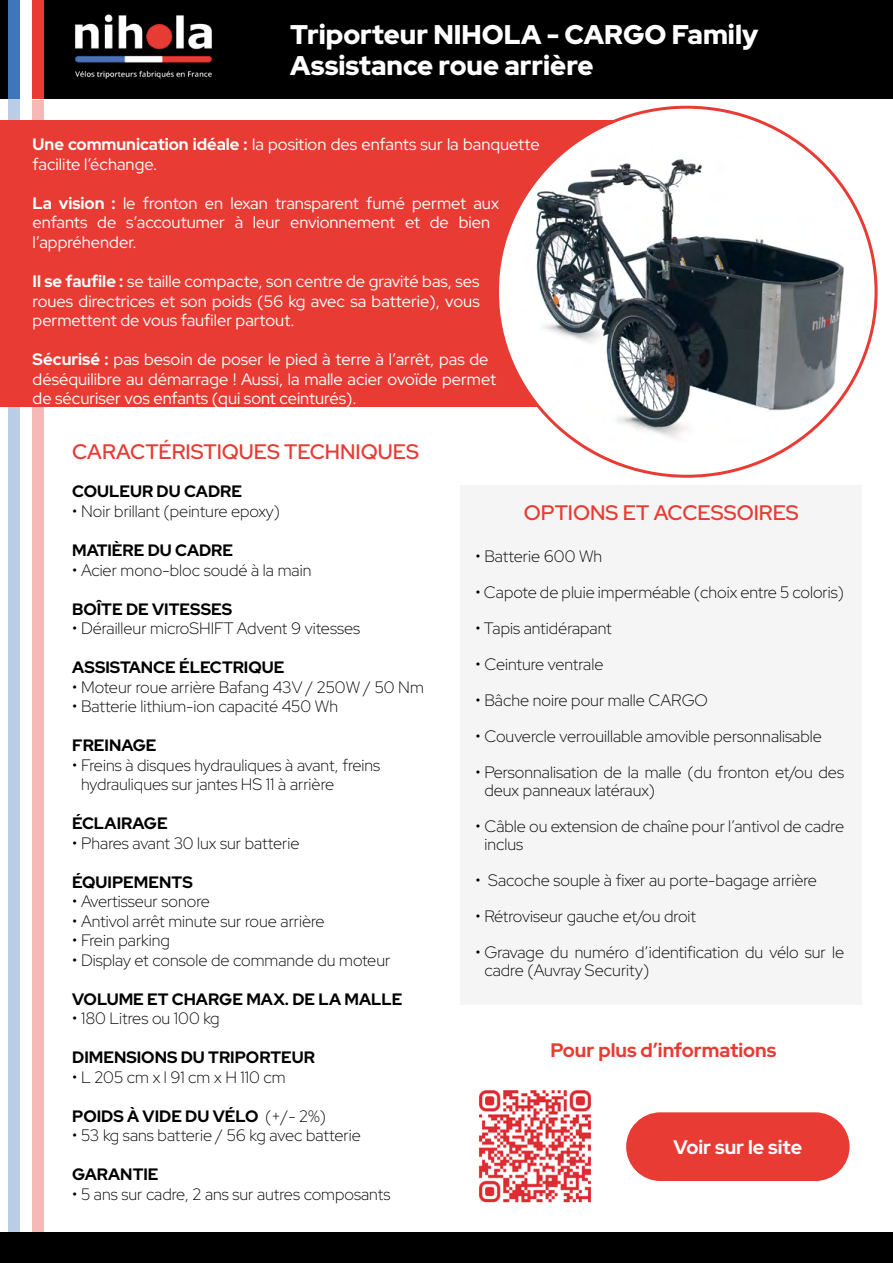
<style>
.page{position:relative;width:893px;height:1263px;background:#fff}
.page>*{position:absolute;margin:0;border:0;box-sizing:border-box;transform-origin:0 0}
.t1{font:900 27px/30px "Red Hat Display";color:#fff}
.t2{font:600 21px "Red Hat Display";color:#e83b34}
.t3{font:800 19.5px "Red Hat Display";color:#e83b34}
.t4{font:800 19.5px "Red Hat Display";color:#fff}
.t5{font:300 16.5px/18px "Red Hat Display";color:#000}
.t6{font:16.5px/19.5px "Red Hat Display";color:#fff}
.t7{font:700 16.5px "Red Hat Display";color:#000}
.s1{font-weight:700}
.s2{font-weight:300}
</style>
<div class="page">
<div style="left:9px;top:99px;width:11px;height:1164px;background:#b9cee6"></div>
<div style="left:32px;top:101px;width:11px;height:1162px;background:#f6b9b6"></div>
<div style="left:461px;top:485px;width:401px;height:520px;background:#f5f5f5"></div>
<div style="left:0;top:120px;width:708px;height:286px;background:#e83b34"></div>
<div style="left:0;top:0;width:893px;height:99px;background:#000"></div>
<div style="left:626px;top:1112px;width:224px;height:69px;background:#e83b34;border-radius:34px"></div>
<img style="left:75px;top:14px;width:137px;height:65px">
<div style="left:497px;top:107px;width:379px;height:369px;background:#fff;border-radius:50%"></div>
<img style="left:497px;top:137px;width:379px;height:307px">
<img style="left:479px;top:1090px;width:112px;height:113px">
<div style="left:0;top:1232px;width:893px;height:31px;background:#000"></div>
<div style="left:9px;top:0;width:11px;height:99px;background:#3c76bb"></div>
<div style="left:32px;top:0;width:11px;height:99px;background:#e83b34"></div>
<div style="left:20px;top:0;width:12px;height:99px;background:#fff"></div>
<h1 class="t1" style="left:290px;top:20px;width:470px">Triporteur NIHOLA - CARGO Family<br>Assistance roue arrière</h1>
<p class="t6" style="left:33px;top:135px;width:509px"><span class="s1">Une communication idéale :</span> la position des enfants sur la banquette facilite l’échange.</p>
<p class="t6" style="left:33px;top:193px;width:468px"><span class="s1">La vision :</span> le fronton en lexan transparent fumé permet aux enfants de s’accoutumer à leur envionnement et de bien l’appréhender.</p>
<p class="t6" style="left:33px;top:271px;width:449px;text-align:justify"><span class="s1">Il se faufile :</span> se taille compacte, son centre de gravité bas, ses roues directrices et son poids (56 kg avec sa batterie), vous permettent de vous faufiler partout.</p>
<p class="t6" style="left:33px;top:349px;width:465px"><span class="s1">Sécurisé :</span> pas besoin de poser le pied à terre à l’arrêt, pas de déséquilibre au démarrage ! Aussi, la malle acier ovoïde permet de sécuriser vos enfants (qui sont ceinturés).</p>
<p class="t2" style="left:72px;top:438px;width:348px">CARACTÉRISTIQUES TECHNIQUES</p>
<p class="t7" style="left:72px;top:481px;width:171px">COULEUR DU CADRE</p>
<p class="t5" style="left:72px;top:502px;width:209px">• Noir brillant (peinture epoxy)</p>
<p class="t7" style="left:72px;top:539px;width:162px">MATIÈRE DU CADRE</p>
<p class="t5" style="left:72px;top:560px;width:241px">• Acier mono-bloc soudé à la main</p>
<p class="t7" style="left:72px;top:598px;width:161px">BOÎTE DE VITESSES</p>
<p class="t5" style="left:72px;top:619px;width:289px">• Dérailleur microSHIFT Advent 9 vitesses</p>
<p class="t7" style="left:72px;top:656px;width:214px">ASSISTANCE ÉLECTRIQUE</p>
<p class="t5" style="left:72px;top:677px;width:353px">• Moteur roue arrière Bafang 43V / 250W / 50 Nm</p>
<p class="t5" style="left:72px;top:697px;width:268px">• Batterie lithium-ion capacité 450 Wh</p>
<p class="t7" style="left:72px;top:734px;width:86px">FREINAGE</p>
<p class="t5" style="left:81px;top:755px;width:301px;line-height:19.5px;text-indent:-9px">• Freins à disques hydrauliques à avant, freins hydrauliques sur jantes HS 11 à arrière</p>
<p class="t7" style="left:72px;top:812px;width:97px">ÉCLAIRAGE</p>
<p class="t5" style="left:72px;top:833px;width:229px">• Phares avant 30 lux sur batterie</p>
<p class="t7" style="left:72px;top:871px;width:122px">ÉQUIPEMENTS</p>
<p class="t5" style="left:72px;top:892px;width:139px">• Avertisseur sonore</p>
<p class="t5" style="left:72px;top:911px;width:254px">• Antivol arrêt minute sur roue arrière</p>
<p class="t5" style="left:72px;top:931px;width:99px">• Frein parking</p>
<p class="t5" style="left:72px;top:950px;width:320px">• Display et console de commande du moteur</p>
<p class="t7" style="left:72px;top:988px;width:332px">VOLUME ET CHARGE MAX. DE LA MALLE</p>
<p class="t5" style="left:72px;top:1009px;width:149px">• 180 Litres ou 100 kg</p>
<p class="t7" style="left:72px;top:1046px;width:244px">DIMENSIONS DU TRIPORTEUR</p>
<p class="t5" style="left:72px;top:1067px;width:215px">• L 205 cm x l 91 cm x H 110 cm</p>
<p class="t7" style="left:72px;top:1105px;width:255px">POIDS À VIDE DU VÉLO <span class="s2">(+/- 2%)</span></p>
<p class="t5" style="left:72px;top:1126px;width:290px">• 53 kg sans batterie / 56 kg avec batterie</p>
<p class="t7" style="left:72px;top:1163px;width:88px">GARANTIE</p>
<p class="t5" style="left:72px;top:1184px;width:320px">• 5 ans sur cadre, 2 ans sur autres composants</p>
<p class="t2" style="left:524px;top:499px;width:276px">OPTIONS ET ACCESSOIRES</p>
<p class="t5" style="left:476px;top:547px;width:128px">• Batterie 600 Wh</p>
<p class="t5" style="left:476px;top:583px;width:370px">• Capote de pluie imperméable (choix entre 5 coloris)</p>
<p class="t5" style="left:476px;top:619px;width:138px">• Tapis antidérapant</p>
<p class="t5" style="left:476px;top:655px;width:129px">• Ceinture ventrale</p>
<p class="t5" style="left:476px;top:691px;width:234px">• Bâche noire pour malle CARGO</p>
<p class="t5" style="left:476px;top:727px;width:348px">• Couvercle verrouillable amovible personnalisable</p>
<p class="t5" style="left:484px;top:763px;width:361px;text-indent:-9px">• Personnalisation de la malle (du fronton et/ou des deux panneaux latéraux)</p>
<p class="t5" style="left:484px;top:817px;width:361px;text-indent:-9px">• Câble ou extension de chaîne pour l’antivol de cadre inclus</p>
<p class="t5" style="left:476px;top:871px;width:343px">• Sacoche souple à fixer au porte-bagage arrière</p>
<p class="t5" style="left:476px;top:907px;width:222px">• Rétroviseur gauche et/ou droit</p>
<p class="t5" style="left:484px;top:943px;width:361px;text-indent:-9px">• Gravage du numéro d’identification du vélo sur le cadre (Auvray Security)</p>
<p class="t3" style="left:551px;top:1037px;width:227px">Pour plus d’informations</p>
<p class="t4" style="left:674px;top:1134px;width:130px">Voir sur le site</p>
</div>
